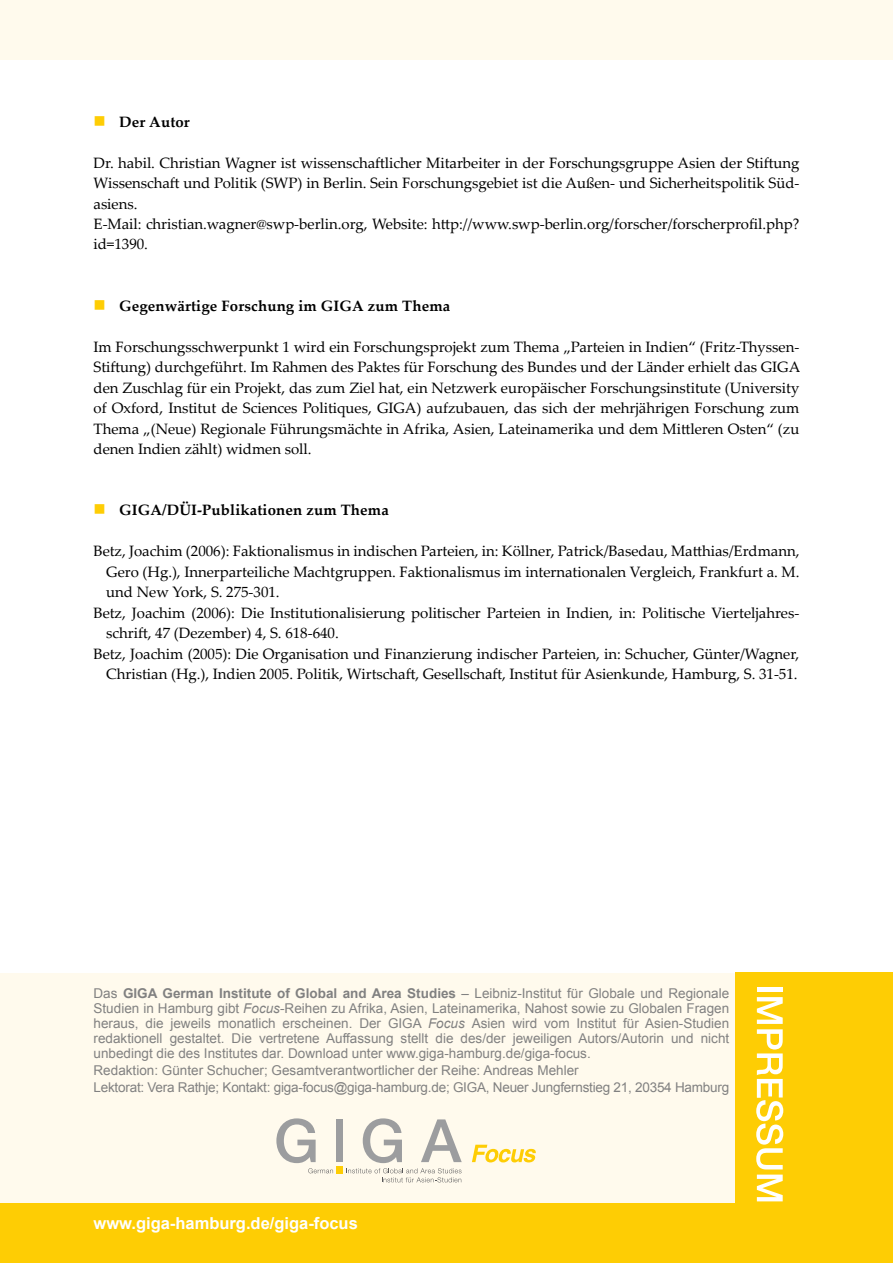
<style>
.page{position:relative;width:893px;height:1263px;background:#fff}
.page>*{position:absolute;margin:0;border:0;box-sizing:border-box;transform-origin:0 0}
.t1{font:700 16.5px "Arial";color:#fff}
.t2{font:16.5px "Wingdings";color:#fecd04}
.t3{font:15px/20.4px "Palatino Linotype";letter-spacing:-.005em;color:#000}
.t4{font:700 15px "Palatino Linotype";letter-spacing:.01em;color:#000}
.t5{font:13.5px/15px "Arial";color:#818181;text-align:justify}
.s1{font-weight:700}
.s2{font-style:italic}
</style>
<div class="page">
<div style="left:0;top:973px;width:892px;height:290px;background:#fffaed"></div>
<div style="left:736px;top:972px;width:157px;height:291px;background:#fecd04"></div>
<div style="left:757px;top:987px;width:26px;height:5px;background:#fff"></div>
<svg style="left:756px;top:997px;width:27px;height:204px"></svg>
<div style="left:0;top:1204px;width:741px;height:59px;background:#fecd04"></div>
<div style="left:336px;top:1119px;width:7px;height:43px;background:#9c9d9f"></div>
<svg style="left:276px;top:1118px;width:57px;height:55px"></svg>
<svg style="left:346px;top:1118px;width:116px;height:64px"></svg>
<div style="left:336px;top:1166px;width:7px;height:7px;background:#fecd04"></div>
<svg style="left:472px;top:1145px;width:64px;height:17px"></svg>
<div style="left:0;top:0;width:893px;height:60px;background:#fffaed"></div>
<p class="t2" style="left:94px;top:112px;width:14px">■</p>
<p class="t4" style="left:119px;top:111px;width:72px">Der Autor</p>
<p class="t3" style="left:94px;top:152px;width:707px">Dr. habil. Christian Wagner ist wissenschaftlicher Mitarbeiter in der Forschungsgruppe Asien der Stiftung Wissenschaft und Politik (SWP) in Berlin. Sein Forschungsgebiet ist die Außen- und Sicherheitspolitik Süd&shy;asiens.<br>E-Mail: christian.wagner@swp-berlin.org, Website: http://www.swp-berlin.org/forscher/forscherprofil.php? id=1390.</p>
<p class="t4" style="left:119px;top:295px;width:333px">Gegenwärtige Forschung im GIGA zum Thema</p>
<p class="t3" style="left:94px;top:336px;width:708px;text-align:justify">Im Forschungsschwerpunkt 1 wird ein Forschungsprojekt zum Thema „Parteien in Indien“ (Fritz-Thyssen-Stiftung) durchgeführt. Im Rahmen des Paktes für Forschung des Bundes und der Länder erhielt das GIGA den Zuschlag für ein Projekt, das zum Ziel hat, ein Netzwerk europäischer Forschungsinstitute (University of Oxford, Institut de Sciences Politiques, GIGA) aufzubauen, das sich der mehrjährigen Forschung zum Thema „(Neue) Regionale Führungsmächte in Afrika, Asien, Lateinamerika und dem Mittleren Osten“ (zu denen Indien zählt) widmen soll.</p>
<p class="t2" style="left:94px;top:296px;width:14px">■</p>
<p class="t4" style="left:119px;top:500px;width:271px">GIGA/DÜI-Publikationen zum Thema</p>
<p class="t3" style="left:94px;top:540px;width:707px">Betz, Joachim (2006): Faktionalismus in indischen Parteien, in: Köllner, Patrick/Basedau, Matthias/Erdmann,</p>
<p class="t3" style="left:106px;top:561px;width:695px">Gero (Hg.), Innerparteiliche Machtgruppen. Faktionalismus im internationalen Vergleich, Frankfurt a. M.</p>
<p class="t3" style="left:106px;top:581px;width:175px">und New York, S. 275-301.</p>
<p class="t3" style="left:94px;top:602px;width:707px">Betz, Joachim (2006): Die Institutionalisierung politischer Parteien in Indien, in: Politische Vierteljahres-</p>
<p class="t3" style="left:106px;top:622px;width:234px">schrift, 47 (Dezember) 4, S. 618-640.</p>
<p class="t3" style="left:94px;top:643px;width:707px">Betz, Joachim (2005): Die Organisation und Finanzierung indischer Parteien, in: Schucher, Günter/Wagner,</p>
<p class="t3" style="left:106px;top:663px;width:693px">Christian (Hg.), Indien 2005. Politik, Wirtschaft, Gesellschaft, Institut für Asienkunde, Hamburg, S. 31-51.</p>
<p class="t2" style="left:94px;top:501px;width:14px">■</p>
<p class="t5" style="left:94px;top:985px;width:637px">Das <span class="s1">GIGA German Institute of Global and Area Studies</span> – Leibniz-Institut für Globale und Regionale Studien in Hamburg gibt <span class="s2">Focus</span>-Reihen zu Afrika, Asien, Lateinamerika, Nahost sowie zu Globalen Fragen heraus, die jeweils monatlich erscheinen. Der GIGA <span class="s2">Focus</span> Asien wird vom Institut für Asien-Studien redaktionell gestaltet. Die vertretene Auffassung stellt die des/der jeweiligen Autors/Autorin und nicht unbedingt die des Institutes dar. Download unter www.giga-hamburg.de/giga-focus.</p>
<p class="t5" style="left:94px;top:1062px;width:637px;line-height:17.1px">Redaktion: Günter Schucher; Gesamtverantwortlicher der Reihe: Andreas Mehler<br>Lektorat: Vera Rathje; Kontakt: giga-focus@giga-hamburg.de; GIGA, Neuer Jungfernstieg 21, 20354 Hamburg</p>
<p class="t1" style="left:94px;top:1212px;width:266px">www.giga-hamburg.de/giga-focus</p>
</div>
